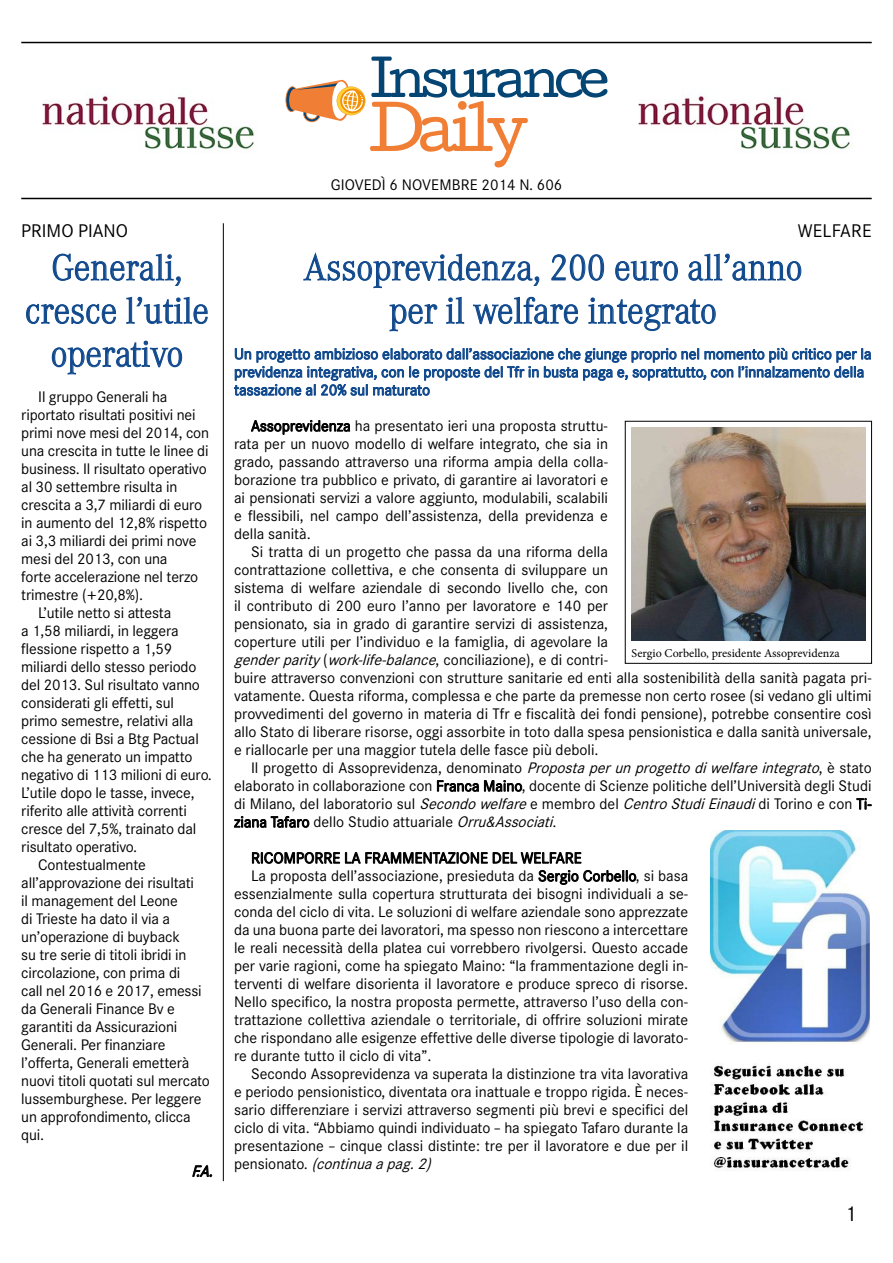
<style>
.page{position:relative;width:893px;height:1263px;background:#fff}
.page>*{position:absolute;margin:0;border:0;box-sizing:border-box;transform-origin:0 0}
.t1{font:300 36px/43.2px "Corporate A";color:#0f488c;text-align:center;scale:.95 1}
.t2{font:21px "Corporate S";color:#000}
.t3{font:18px "Corporate S";color:#000}
.t4{font:15px/18px "Corporate S";color:#000;text-align:justify}
.t5{font:15px/18px "Corporate S";color:#0f488c}
.t6{font:italic 15px "Corporate S";color:#000}
.t7{font:12px "Minion Pro";color:#000}
.s1{font-style:italic}
.s2{font-style:normal}
</style>
<div class="page">
<svg style="left:285px;top:57px;width:322px;height:110px"></svg>
<hr style="left:21px;top:42px;width:851px;height:1px;background:#000">
<hr style="left:21px;top:198px;width:851px;height:1px;background:#000">
<img style="left:42px;top:96px;width:212px;height:53px">
<img style="left:638px;top:96px;width:212px;height:53px">
<svg style="left:52px;top:253px;width:129px;height:33px"></svg>
<svg style="left:26px;top:303px;width:90px;height:22px"></svg>
<svg style="left:126px;top:296px;width:82px;height:29px"></svg>
<svg style="left:52px;top:340px;width:130px;height:35px"></svg>
<svg style="left:192px;top:1165px;width:21px;height:12px"></svg>
<hr style="left:223px;top:223px;width:1px;height:958px;background:#000">
<svg style="left:303px;top:252px;width:237px;height:36px"></svg>
<svg style="left:551px;top:254px;width:53px;height:27px"></svg>
<svg style="left:615px;top:260px;width:63px;height:21px"></svg>
<svg style="left:688px;top:253px;width:114px;height:28px"></svg>
<svg style="left:389px;top:304px;width:49px;height:28px"></svg>
<svg style="left:446px;top:296px;width:18px;height:28px"></svg>
<svg style="left:473px;top:296px;width:105px;height:28px"></svg>
<svg style="left:588px;top:297px;width:128px;height:34px"></svg>
<svg style="left:234px;top:347px;width:637px;height:49px"></svg>
<svg style="left:251px;top:420px;width:100px;height:15px"></svg>
<svg style="left:437px;top:780px;width:85px;height:12px"></svg>
<svg style="left:856px;top:798px;width:16px;height:12px"></svg>
<svg style="left:234px;top:815px;width:76px;height:13px"></svg>
<svg style="left:252px;top:852px;width:385px;height:33px"></svg>
<img style="left:631px;top:427px;width:234px;height:213px">
<img style="left:710px;top:830px;width:159px;height:341px">
<p class="t3" style="left:21px;top:220px;width:108px">PRIMO PIANO</p>
<h1 class="t1" style="left:25px;top:246px;width:195px">Generali, cresce l’utile operativo</h1>
<p class="t4" style="left:38px;top:388px;width:131px">Il gruppo Generali ha</p>
<p class="t4" style="left:21px;top:406px;width:176px">riportato risultati positivi nei</p>
<p class="t4" style="left:21px;top:424px;width:189px">primi nove mesi del 2014, con</p>
<p class="t4" style="left:21px;top:442px;width:189px">una crescita in tutte le linee di</p>
<p class="t4" style="left:21px;top:460px;width:187px">business. Il risultato operativo</p>
<p class="t4" style="left:21px;top:478px;width:158px">al 30 settembre risulta in</p>
<p class="t4" style="left:21px;top:496px;width:183px">crescita a 3,7 miliardi di euro</p>
<p class="t4" style="left:21px;top:514px;width:187px">in aumento del 12,8% rispetto</p>
<p class="t4" style="left:21px;top:532px;width:177px">ai 3,3 miliardi dei primi nove</p>
<p class="t4" style="left:21px;top:550px;width:148px">mesi del 2013, con una</p>
<p class="t4" style="left:21px;top:568px;width:178px">forte accelerazione nel terzo</p>
<p class="t4" style="left:21px;top:586px;width:123px">trimestre (+20,8%).</p>
<p class="t4" style="left:38px;top:604px;width:135px">L’utile netto si attesta</p>
<p class="t4" style="left:21px;top:622px;width:159px">a 1,58 miliardi, in leggera</p>
<p class="t4" style="left:21px;top:640px;width:153px">flessione rispetto a 1,59</p>
<p class="t4" style="left:21px;top:658px;width:177px">miliardi dello stesso periodo</p>
<p class="t4" style="left:21px;top:676px;width:180px">del 2013. Sul risultato vanno</p>
<p class="t4" style="left:21px;top:694px;width:154px">considerati gli effetti, sul</p>
<p class="t4" style="left:21px;top:712px;width:174px">primo semestre, relativi alla</p>
<p class="t4" style="left:21px;top:730px;width:179px">cessione di Bsi a Btg Pactual</p>
<p class="t4" style="left:21px;top:748px;width:173px">che ha generato un impatto</p>
<p class="t4" style="left:21px;top:766px;width:192px">negativo di 113 milioni di euro.</p>
<p class="t4" style="left:21px;top:784px;width:175px">L’utile dopo le tasse, invece,</p>
<p class="t4" style="left:21px;top:802px;width:167px">riferito alle attività correnti</p>
<p class="t4" style="left:21px;top:820px;width:177px">cresce del 7,5%, trainato dal</p>
<p class="t4" style="left:21px;top:838px;width:117px">risultato operativo.</p>
<p class="t4" style="left:38px;top:856px;width:109px">Contestualmente</p>
<p class="t4" style="left:21px;top:874px;width:174px">all’approvazione dei risultati</p>
<p class="t4" style="left:21px;top:892px;width:158px">il management del Leone</p>
<p class="t4" style="left:21px;top:910px;width:150px">di Trieste ha dato il via a</p>
<p class="t4" style="left:21px;top:928px;width:160px">un’operazione di buyback</p>
<p class="t4" style="left:21px;top:946px;width:167px">su tre serie di titoli ibridi in</p>
<p class="t4" style="left:21px;top:964px;width:161px">circolazione, con prima di</p>
<p class="t4" style="left:21px;top:982px;width:182px">call nel 2016 e 2017, emessi</p>
<p class="t4" style="left:21px;top:1000px;width:155px">da Generali Finance Bv e</p>
<p class="t4" style="left:21px;top:1018px;width:158px">garantiti da Assicurazioni</p>
<p class="t4" style="left:21px;top:1036px;width:146px">Generali. Per finanziare</p>
<p class="t4" style="left:21px;top:1054px;width:170px">l’offerta, Generali emetterà</p>
<p class="t4" style="left:21px;top:1072px;width:190px">nuovi titoli quotati sul mercato</p>
<p class="t4" style="left:21px;top:1090px;width:182px">lussemburghese. Per leggere</p>
<p class="t4" style="left:21px;top:1108px;width:171px">un approfondimento, clicca</p>
<p class="t4" style="left:21px;top:1126px;width:25px">qui.</p>
<p class="t6" style="left:191px;top:1162px;width:28px">F.A.</p>
<p class="t4" style="left:331px;top:176px;width:233px">GIOVEDÌ 6 NOVEMBRE 2014 N. 606</p>
<p class="t3" style="left:798px;top:220px;width:75px">WELFARE</p>
<h1 class="t1" style="left:304px;top:246px;width:526px">Assoprevidenza, 200 euro all’anno per il welfare integrato</h1>
<p class="t5" style="left:234px;top:345px;width:639px">Un progetto ambizioso elaborato dall’associazione che giunge proprio nel momento più critico per la previdenza integrativa, con le proposte del Tfr in busta paga e, soprattutto, con l’innalzamento della tassazione al 20% sul maturato</p>
<p class="t4" style="left:234px;top:417px;width:375px;text-indent:17px">Assoprevidenza ha presentato ieri una proposta struttu&shy;rata per un nuovo modello di welfare integrato, che sia in grado, passando attraverso una riforma ampia della colla&shy;borazione tra pubblico e privato, di garantire ai lavoratori e ai pensionati servizi a valore aggiunto, modulabili, scalabili e flessibili, nel campo dell’assistenza, della previdenza e della sanità.</p>
<p class="t4" style="left:234px;top:543px;width:639px;text-align:left;text-indent:17px">Si tratta di un progetto che passa da una riforma della<br>contrattazione collettiva, e che consenta di sviluppare un<br>sistema di welfare aziendale di secondo livello che, con<br>il contributo di 200 euro l’anno per lavoratore e 140 per<br>pensionato, sia in grado di garantire servizi di assistenza,<br>coperture utili per l’individuo e la famiglia, di agevolare la<br><span class="s1">genderparity</span>( <span class="s1">work-life-balance</span>, c o n c i l i a z i o n e ) , e d i c o n t r i -<br>buire attraverso convenzioni con strutture sanitarie ed enti alla sostenibilità della sanità pagata pri&shy;vatamente. Questa riforma, complessa e che parte da premesse non certo rosee (si vedano gli ultimi provvedimenti del governo in materia di Tfr e fiscalità dei fondi pensione), potrebbe consentire così allo Stato di liberare risorse, oggi assorbite in toto dalla spesa pensionistica e dalla sanità universale, e riallocarle per una maggior tutela delle fasce più deboli.</p>
<p class="t4" style="left:234px;top:759px;width:639px;text-indent:17px">Il progetto di Assoprevidenza, denominato <span class="s1">Propostaperunprogettodiwelfareintegrato</span>, è stato elaborato in collaborazione con Franca Maino, docente di Scienze politiche dell’Università degli Studi di Milano, del laboratorio sul <span class="s1">Secondowelfare</span>e membro del <span class="s1">CentroStudiEinaudi</span>di Torino e con Ti&shy;ziana Tafaro dello Studio attuariale <span class="s1">Orru&amp;Associati</span>.</p>
<p class="t4" style="left:251px;top:849px;width:332px">RICOMPORRE LA FRAMMENTAZIONE DEL WELFARE</p>
<p class="t4" style="left:251px;top:867px;width:439px">La proposta dell’associazione, presieduta da Sergio Corbello, si basa</p>
<p class="t4" style="left:234px;top:885px;width:456px">essenzialmente sulla copertura strutturata dei bisogni individuali a se-</p>
<p class="t4" style="left:234px;top:903px;width:456px">conda del ciclo di vita. Le soluzioni di welfare aziendale sono apprezzate</p>
<p class="t4" style="left:234px;top:921px;width:456px">da una buona parte dei lavoratori, ma spesso non riescono a intercettare</p>
<p class="t4" style="left:234px;top:939px;width:456px">le reali necessità della platea cui vorrebbero rivolgersi. Questo accade</p>
<p class="t4" style="left:234px;top:957px;width:456px">per varie ragioni, come ha spiegato Maino: “la frammentazione degli in-</p>
<p class="t4" style="left:234px;top:975px;width:456px">terventi di welfare disorienta il lavoratore e produce spreco di risorse.</p>
<p class="t4" style="left:234px;top:993px;width:456px">Nello specifico, la nostra proposta permette, attraverso l’uso della con-</p>
<p class="t4" style="left:234px;top:1011px;width:456px">trattazione collettiva aziendale o territoriale, di offrire soluzioni mirate</p>
<p class="t4" style="left:234px;top:1029px;width:456px">che rispondano alle esigenze effettive delle diverse tipologie di lavorato-</p>
<p class="t4" style="left:234px;top:1047px;width:199px">re durante tutto il ciclo di vita”.</p>
<p class="t4" style="left:251px;top:1065px;width:439px">Secondo Assoprevidenza va superata la distinzione tra vita lavorativa</p>
<p class="t4" style="left:234px;top:1083px;width:456px">e periodo pensionistico, diventata ora inattuale e troppo rigida. È neces-</p>
<p class="t4" style="left:234px;top:1101px;width:456px">sario differenziare i servizi attraverso segmenti più brevi e specifici del</p>
<p class="t4" style="left:234px;top:1119px;width:456px">ciclo di vita. “Abbiamo quindi individuato – ha spiegato Tafaro durante la</p>
<p class="t4" style="left:234px;top:1137px;width:456px">presentazione – cinque classi distinte: tre per il lavoratore e due per il</p>
<p class="t6" style="left:234px;top:1155px;width:203px"><span class="s2">p e n s i o n a t o .</span> (continuaapag.2)</p>
<p class="t7" style="left:631px;top:645px;width:210px">Sergio Corbello, presidente Assoprevidenza</p>
<h2 class="t2" style="left:845px;top:1201px;width:13px">1</h2>
</div>
